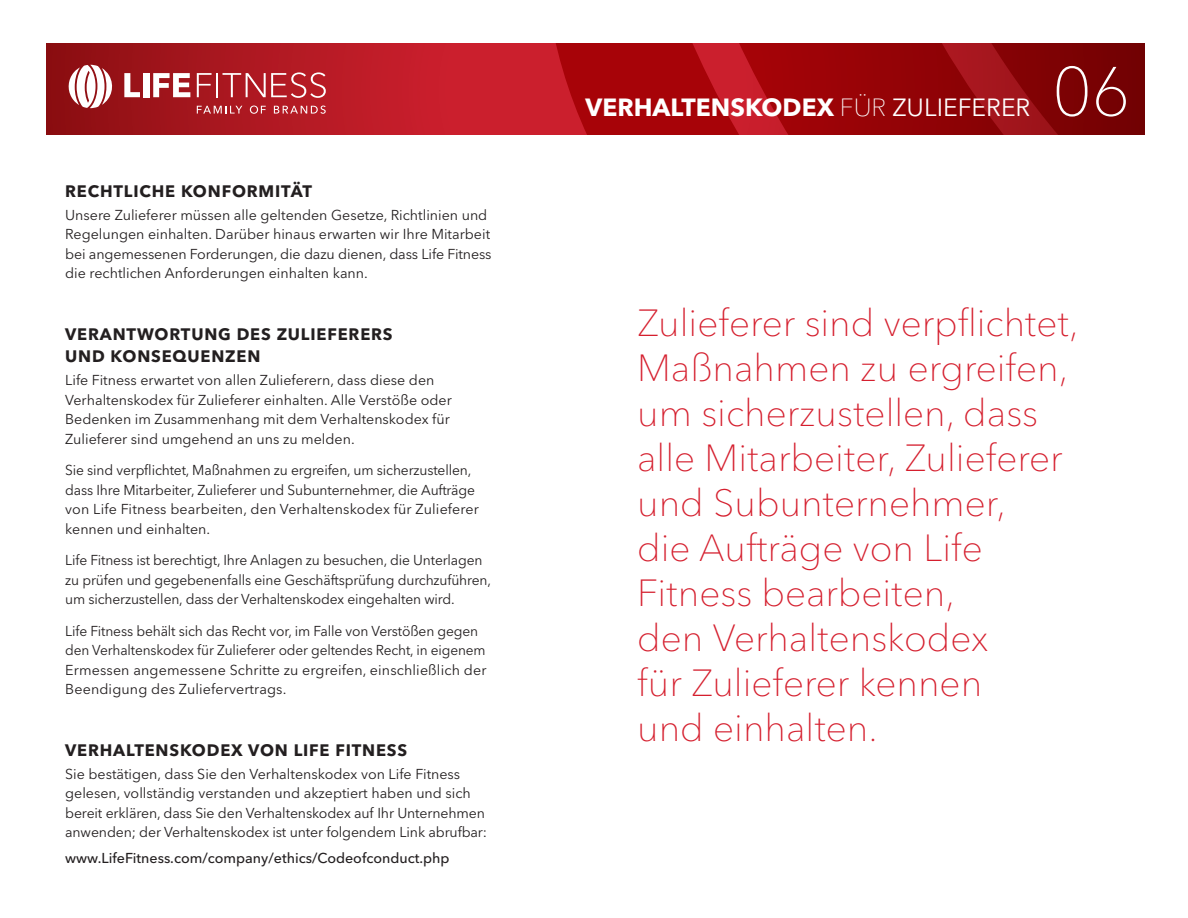
<style>
.page{position:relative;width:1188px;height:918px;background:#fff}
.page>*{position:absolute;margin:0;border:0;box-sizing:border-box;transform-origin:0 0}
.t1{font:100 68.85px "Avenir Next LT Pro";color:#fff}
.t2{font:100 37.5px/45px "Avenir Next LT Pro";color:#d51f2e}
.t3{font:700 24.75px "Avenir Next LT Pro";color:#fff}
.Header_1{font:700 16.5px/22.5px "Avenir Next LT Pro";letter-spacing:.05em;color:#231f20}
.body{font:14.25px/19.5px "Avenir Next LT Pro";letter-spacing:-.01em;color:#231f20}
.body-2{font:500 14.25px "Avenir Next LT Pro";color:#231f20}
.s1{font-weight:100}
.s2{font-weight:400}
</style>
<div class="page">
<svg style="left:47px;top:44px;width:466px;height:91px;background:#b21923"></svg>
<svg style="left:513px;top:44px;width:147px;height:91px;background:#b50e16"></svg>
<svg style="left:660px;top:44px;width:484px;height:91px;background:#98070c"></svg>
<svg style="left:124px;top:73px;width:16px;height:24px"></svg>
<div style="left:143px;top:73px;width:6px;height:24px;background:#fff"></div>
<svg style="left:153px;top:73px;width:37px;height:24px"></svg>
<svg style="left:197px;top:73px;width:15px;height:24px"></svg>
<hr style="left:216px;top:73px;width:2px;height:24px;background:#fff">
<svg style="left:223px;top:72px;width:103px;height:26px;background:#c0474f"></svg>
<svg style="left:197px;top:106px;width:45px;height:8px"></svg>
<svg style="left:250px;top:106px;width:16px;height:8px"></svg>
<svg style="left:274px;top:106px;width:52px;height:8px"></svg>
<svg style="left:69px;top:65px;width:46px;height:43px"></svg>
<p class="Header_1" style="left:65px;top:179px;width:248px">RECHTLICHE KONFORMITÄT</p>
<p class="body" style="left:65px;top:205px;width:428px">Unsere Zulieferer müssen alle geltenden Gesetze, Richtlinien und Regelungen einhalten. Darüber hinaus erwarten wir Ihre Mitarbeit bei angemessenen Forderungen, die dazu dienen, dass Life Fitness die rechtlichen Anforderungen einhalten kann.</p>
<p class="Header_1" style="left:65px;top:322px;width:329px">VERANTWORTUNG DES ZULIEFERERS<br>UND KONSEQUENZEN</p>
<p class="body" style="left:65px;top:370px;width:388px">Life Fitness erwartet von allen Zulieferern, dass diese den Verhaltenskodex für Zulieferer einhalten. Alle Verstöße oder Bedenken im Zusammenhang mit dem Verhaltenskodex für Zulieferer sind umgehend an uns zu melden.</p>
<p class="body" style="left:65px;top:460px;width:415px">Sie sind verpflichtet, Maßnahmen zu ergreifen, um sicherzustellen, dass Ihre Mitarbeiter, Zulieferer und Subunternehmer, die Aufträge von Life Fitness bearbeiten, den Verhaltenskodex für Zulieferer kennen und einhalten.</p>
<p class="body" style="left:65px;top:550px;width:427px">Life Fitness ist berechtigt, Ihre Anlagen zu besuchen, die Unterlagen zu prüfen und gegebenenfalls eine Geschäftsprüfung durchzuführen, um sicherzustellen, dass der Verhaltenskodex eingehalten wird.</p>
<p class="body" style="left:65px;top:621px;width:423px">Life Fitness behält sich das Recht vor, im Falle von Verstößen gegen den Verhaltenskodex für Zulieferer oder geltendes Recht, in eigenem Ermessen angemessene Schritte zu ergreifen, einschließlich der Beendigung des Zuliefervertrags.</p>
<p class="Header_1" style="left:65px;top:739px;width:344px">VERHALTENSKODEX VON LIFE FITNESS</p>
<p class="body" style="left:65px;top:764px;width:423px">Sie bestätigen, dass Sie den Verhaltenskodex von Life Fitness gelesen, vollständig verstanden und akzeptiert haben und sich bereit erklären, dass Sie den Verhaltenskodex auf Ihr Unternehmen anwenden; der Verhaltenskodex ist unter folgendem Link abrufbar:</p>
<p class="body-2" style="left:65px;top:849px;width:386px">www.LifeFitness.com/company/ethics/Codeofconduct.php</p>
<h3 class="t3" style="left:586px;top:92px;width:446px">VERHALTENSKODEX <span class="s1">FÜR</span> <span class="s2">ZULIEFERER</span></h3>
<h1 class="t1" style="left:1053px;top:51px;width:79px">06</h1>
<p class="t2" style="left:637px;top:300px;width:443px">Zulieferer sind verpflichtet,<br>Maßnahmen zu ergreifen, um sicherzustellen, dass alle Mitarbeiter, Zulieferer und Subunternehmer,<br>die Aufträge von Life<br>Fitness bearbeiten,<br>den Verhaltenskodex<br>für Zulieferer kennen<br>und einhalten.</p>
</div>
